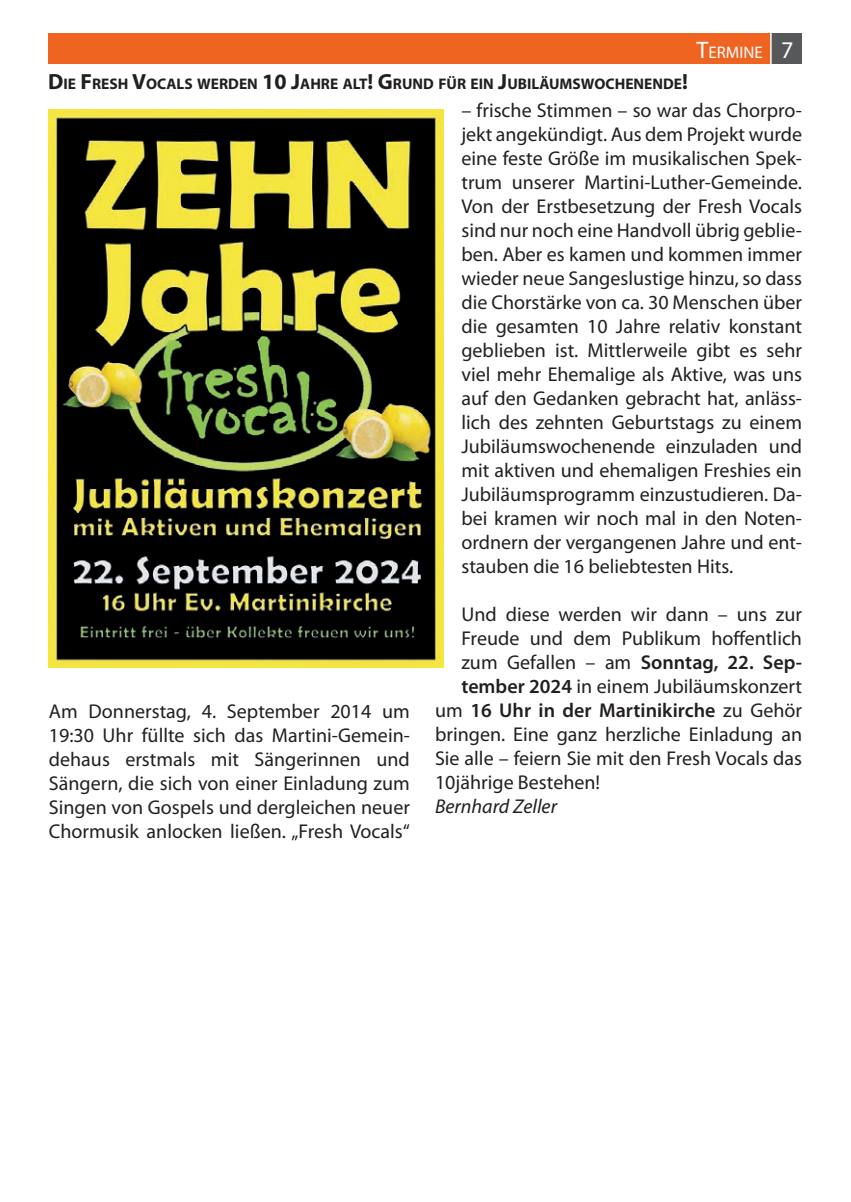
<style>
.page{position:relative;width:851px;height:1202px;background:#fff}
.page>*{position:absolute;margin:0;border:0;box-sizing:border-box;transform-origin:0 0}
.t1{font:20px/24px "Myriad Pro";color:#231f20;text-align:justify}
.t2{font:600 20px "Myriad Pro";color:#231f20}
.t3{font:italic 20px "Myriad Pro";color:#231f20}
.t4{font:16.8px "Myriad Pro";color:#fff}
.t5{font:700 15.4px "Myriad Pro";color:#231f20}
.s1{font-size:22px}
.s2{font-size:24px}
.s3{font-weight:400}
.s4{font-weight:600}
</style>
<div class="page">
<div style="left:48px;top:34px;width:723px;height:30px;background:#f06422"></div>
<div style="left:771px;top:34px;width:31px;height:30px;background:#57585a"></div>
<hr style="left:770px;top:33px;width:1px;height:32px;background:#fff">
<img style="left:49px;top:110px;width:394px;height:558px">
<p class="t5" style="left:48px;top:74px;width:641px"><span class="s1">D</span>IE <span class="s1">F</span>RESH <span class="s1">V</span>OCALS WERDEN <span class="s1">10 J</span>AHRE ALT<span class="s1">! G</span>RUND FÜR EIN <span class="s1">J</span>UBILÄUMSWOCHENENDE<span class="s1">!</span></p>
<p class="t4" style="left:696px;top:42px;width:98px"><span class="s2">T</span>ERMINE <span class="s2">7</span></p>
<p class="t1" style="left:49px;top:698px;width:362px">Am Donnerstag, 4. September 2014 um 19:30 Uhr füllte sich das Martini-Gemein&shy;dehaus erstmals mit Sängerinnen und Sängern, die sich von einer Einladung zum Singen von Gospels und dergleichen neuer Chormusik anlocken ließen. „Fresh Vocals“</p>
<p class="t1" style="left:461px;top:98px;width:342px">– frische Stimmen – so war das Chorpro&shy;jekt angekündigt. Aus dem Projekt wurde eine feste Größe im musikalischen Spek&shy;trum unserer Martini-Luther-Gemeinde.<br>Von der Erstbesetzung der Fresh Vocals sind nur noch eine Handvoll übrig geblie&shy;ben. Aber es kamen und kommen immer wieder neue Sangeslustige hinzu, so dass die Chorstärke von ca. 30 Menschen über die gesamten 10 Jahre relativ konstant geblieben ist. Mittlerweile gibt es sehr viel mehr Ehemalige als Aktive, was uns auf den Gedanken gebracht hat, anläss&shy;lich des zehnten Geburtstags zu einem Jubiläumswochenende einzuladen und mit aktiven und ehemaligen Freshies ein Jubiläumsprogramm einzustudieren. Da&shy;bei kramen wir noch mal in den Noten&shy;ordnern der vergangenen Jahre und ent&shy;stauben die 16 beliebtesten Hits.</p>
<p class="t1" style="left:461px;top:602px;width:342px">Und diese werden wir dann – uns zur</p>
<p class="t1" style="left:461px;top:626px;width:342px">Freude und dem Publikum hoffentlich</p>
<p class="t2" style="left:461px;top:650px;width:342px"><span class="s3">zum Gefallen – am</span> Sonntag, 22. Sep-</p>
<p class="t1" style="left:461px;top:674px;width:342px"><span class="s4">tember 2024</span> in einem Jubiläumskonzert</p>
<p class="t2" style="left:435px;top:698px;width:368px"><span class="s3">um</span> 16 Uhr in der Martinikirche <span class="s3">zu Gehör</span></p>
<p class="t1" style="left:435px;top:722px;width:368px">bringen. Eine ganz herzliche Einladung an</p>
<p class="t1" style="left:435px;top:746px;width:368px">Sie alle – feiern Sie mit den Fresh Vocals das</p>
<p class="t1" style="left:435px;top:770px;width:167px">10jährige Bestehen!</p>
<p class="t3" style="left:435px;top:794px;width:123px">Bernhard Zeller</p>
</div>
